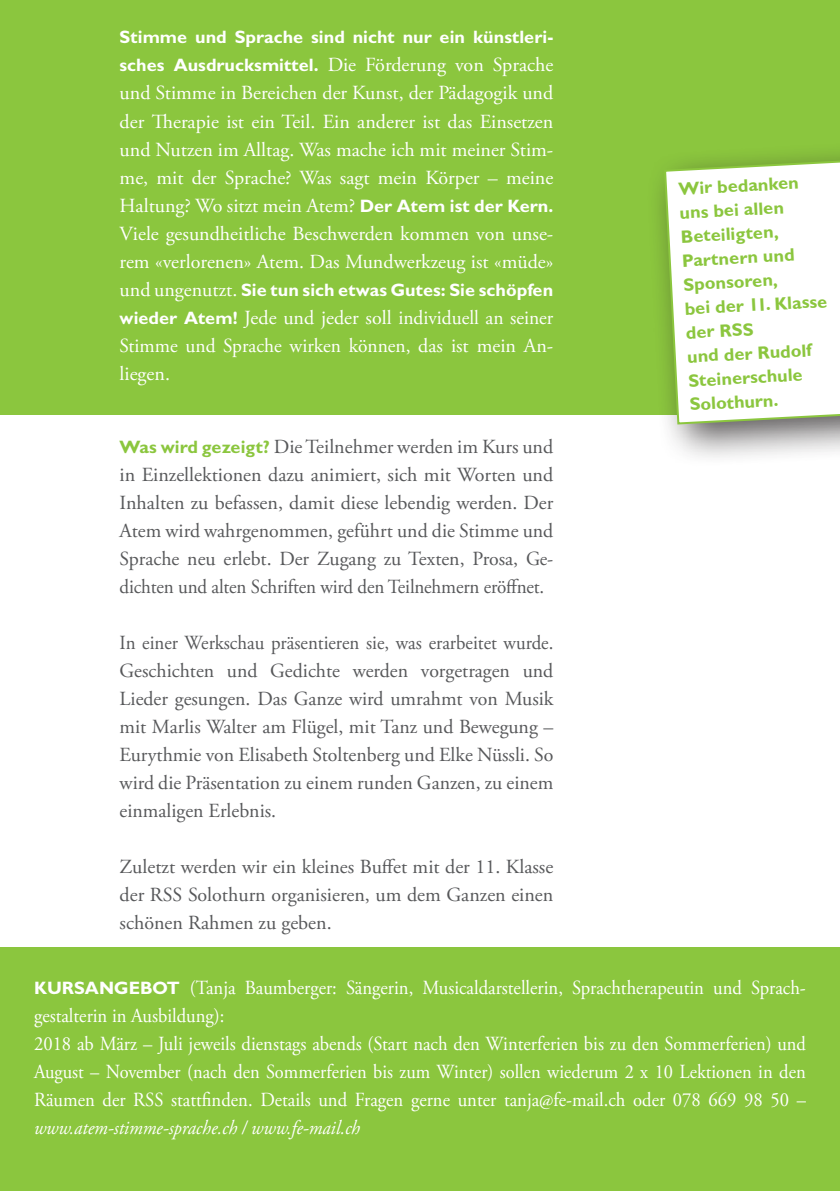
<style>
.page{position:relative;width:840px;height:1191px;background:#fff}
.page>*{position:absolute;margin:0;border:0;box-sizing:border-box;transform-origin:0 0}
.t1{font:20px/28px "Adobe Garamond Pro";color:#fff;text-align:justify}
.t2{font:20px/28px "Adobe Garamond Pro";color:#fff;scale:.93 1}
.t3{font:20px/28px "Adobe Garamond Pro";color:#57585a;text-align:justify}
.t4{font:20px/28px "Adobe Garamond Pro";color:#57585a;text-align:justify;scale:.94 1}
.t5{font:700 18px/24px "Gill Sans MT Pro";color:#8bc63e}
.t6{font:700 18px "Gill Sans MT Pro";color:#fff}
.s1{font-family:"Gill Sans MT Pro";font-weight:700;font-size:18px}
.s2{font-family:"Adobe Garamond Pro";font-weight:400;font-size:20px}
.s3{font-family:"Gill Sans MT Pro";font-weight:700;font-size:18px;color:#8bc63e}
.s4{font-style:italic}
</style>
<div class="page">
<div style="left:0;top:947px;width:839px;height:244px;background:#8bc63e"></div>
<div style="left:0;top:0;width:839px;height:414px;background:#8bc63e"></div>
<div style="left:645px;top:139px;width:194px;height:328px;background:#231f20;opacity:.75"></div>
<svg style="left:662px;top:156px;width:177px;height:269px;background:#f0f5e8"></svg>
<p class="t6" style="left:119px;top:26px;width:435px">Stimme und Sprache sind nicht nur ein künstleri-</p>
<p class="t1" style="left:119px;top:52px;width:435px"><span class="s1">sches Ausdrucksmittel.</span> Die Förderung von Sprache und Stimme in Bereichen der Kunst, der Pädagogik und der Therapie ist ein Teil. Ein anderer ist das Einsetzen und Nutzen im Alltag. Was mache ich mit meiner Stim&shy;me, mit der Sprache? Was sagt mein Körper – meine Haltung? Wo sitzt mein Atem? <span class="s1">Der Atem ist der Kern.<br></span>Viele gesundheitliche Beschwerden kommen von unse&shy;rem «verlorenen» Atem. Das Mundwerkzeug ist «müde»</p>
<p class="t6" style="left:119px;top:278px;width:435px"><span class="s2">und ungenutzt.</span> Sie tun sich etwas Gutes: Sie schöpfen</p>
<p class="t1" style="left:119px;top:304px;width:435px"><span class="s1">wieder Atem!</span> Jede und jeder soll individuell an seiner Stimme und Sprache wirken können, das ist mein An&shy;liegen.</p>
<p class="t3" style="left:119px;top:433px;width:435px"><span class="s3">Was wird gezeigt?</span> Die Teilnehmer werden im Kurs und in Einzellektionen dazu animiert, sich mit Worten und Inhalten zu befassen, damit diese lebendig werden. Der Atem wird wahrgenommen, geführt und die Stimme und Sprache neu erlebt. Der Zugang zu Texten, Prosa, Ge&shy;dichten und alten Schriften wird den Teilnehmern eröffnet.</p>
<p class="t4" style="left:119px;top:629px;width:462px">In einer Werkschau präsentieren sie, was erarbeitet wurde.<br>Geschichten und Gedichte werden vorgetragen und Lieder gesungen. Das Ganze wird umrahmt von Musik mit Marlis Walter am Flügel, mit Tanz und Bewegung – Eurythmie von Elisabeth Stoltenberg und Elke Nüssli. So wird die Präsentation zu einem runden Ganzen, zu einem einmaligen Erlebnis.</p>
<p class="t3" style="left:119px;top:853px;width:435px">Zuletzt werden wir ein kleines Buffet mit der 11. Klasse der RSS Solothurn organisieren, um dem Ganzen einen schönen Rahmen zu geben.</p>
<p class="t5" style="left:677px;top:176px;width:144px;rotate:-3deg">Wir bedanken uns bei allen<br>Beteiligten,<br>Partnern und<br>Sponsoren,<br>bei der 11. Klasse der RSS</p>
<p class="t5" style="left:686px;top:344px;width:126px;rotate:-3deg">und der Rudolf<br>Steinerschule<br>Solothurn.</p>
<p class="t2" style="left:34px;top:974px;width:831px"><span class="s1">KURSANGEBOT</span> (Tanja Baumberger: Sängerin, Musicaldarstellerin, Sprachtherapeutin und Sprach&shy;gestalterin in Ausbildung):</p>
<p class="t2" style="left:34px;top:1030px;width:831px;text-align:justify">2018 ab März – Juli jeweils dienstags abends (Start nach den Winterferien bis zu den Sommerferien) und August – November (nach den Sommerferien bis zum Winter) sollen wiederum 2 x 10 Lektionen in den Räumen der RSS stattfinden. Details und Fragen gerne unter tanja@fe-mail.ch oder 078 669 98 50 – <span class="s4">www.atem-stimme-sprache.ch / www.fe-mail.ch</span></p>
</div>
